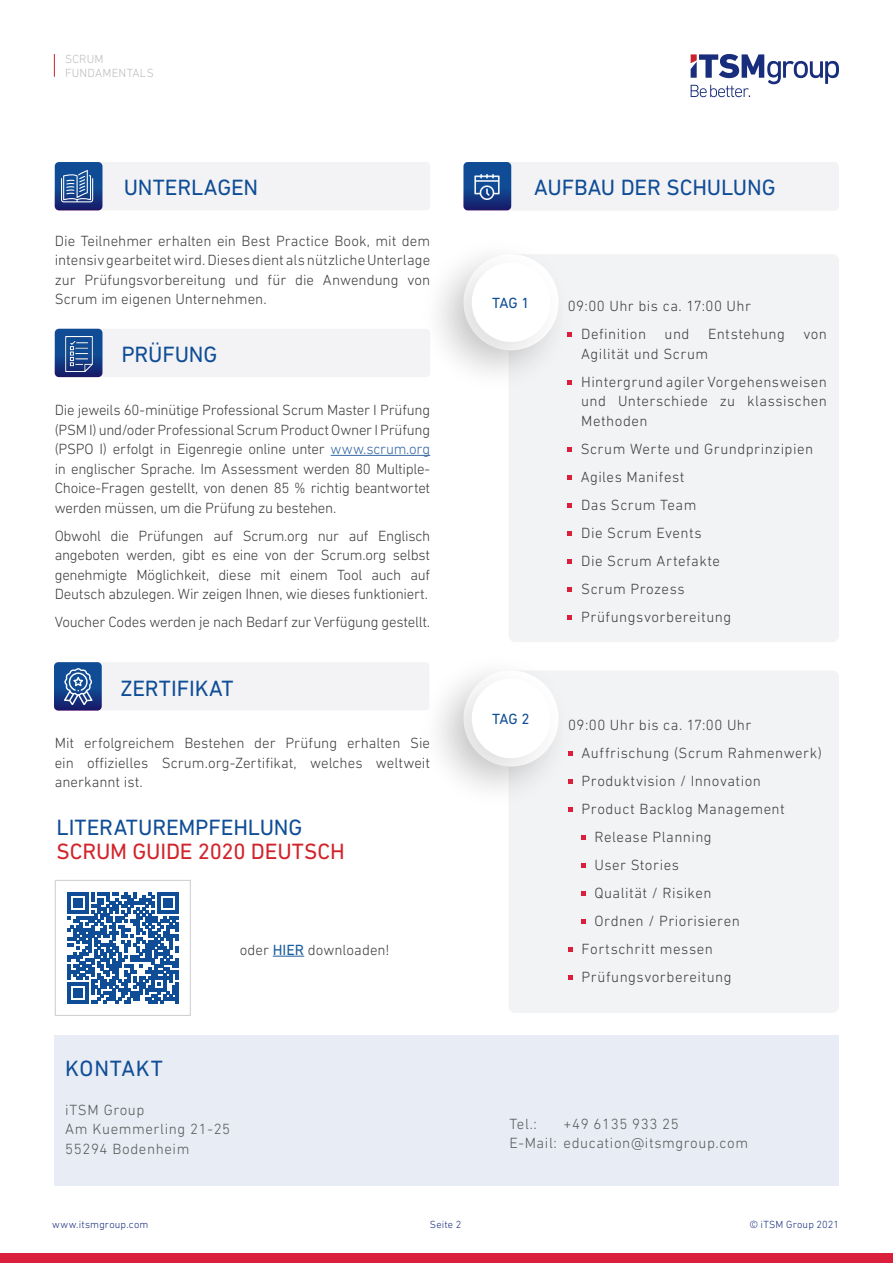
<style>
.page{position:relative;width:893px;height:1263px;background:#fff}
.page>*{position:absolute;margin:0;border:0;box-sizing:border-box;transform-origin:0 0}
.t1{font:22.5px "DIN Next LT Pro";letter-spacing:-.01em;color:#0f4d96}
.t2{font:22.5px "DIN Next LT Pro";letter-spacing:-.005em;color:#d1232a}
.t3{font:22.5px "DIN Next LT Pro";letter-spacing:.04em;color:#0f4d96}
.t4{font:300 15px/19.5px "DIN Next LT Pro";letter-spacing:.025em;color:#3e3e3f;text-align:justify}
.t5{font:300 15px "DIN Next LT Pro";letter-spacing:.04em;color:#57585a}
.t6{font:300 15px "DIN Next LT Pro";letter-spacing:-.015em;color:#3e3e3f}
.t7{font:300 15px "DIN Next LT Pro";letter-spacing:.005em;color:#3e3e3f}
.t8{font:15px "DIN Next LT Pro";letter-spacing:-.025em;color:#0f4d96}
.t9{font:300 12px "DIN Next LT Pro";letter-spacing:.015em;color:#bcbdc0}
.t10{font:300 10.5px "DIN Next LT Pro";letter-spacing:.02em;color:#182d7c}
.s1{color:#3667a4}
.s2{font-weight:400;color:#175d9e}
</style>
<div class="page">
<div style="left:0;top:1253px;width:893px;height:10px;background:#da1f3d"></div>
<div style="left:463px;top:162px;width:376px;height:49px;background:#f3f3f5;border-radius:4px"></div>
<svg style="left:463px;top:162px;width:48px;height:48px"></svg>
<div style="left:508px;top:254px;width:331px;height:388px;background:#f2f3f4;border-radius:7px"></div>
<div style="left:508px;top:670px;width:331px;height:343px;background:#f2f3f4;border-radius:7px"></div>
<div style="left:415px;top:233px;width:162px;height:163px;background:#231f20;opacity:.15"></div>
<div style="left:424px;top:242px;width:145px;height:146px;background:#231f20;opacity:.15"></div>
<div style="left:472px;top:263px;width:78px;height:79px;background:#fff;border-radius:50%"></div>
<div style="left:415px;top:649px;width:162px;height:163px;background:#231f20;opacity:.15"></div>
<div style="left:424px;top:658px;width:145px;height:146px;background:#231f20;opacity:.15"></div>
<div style="left:472px;top:679px;width:78px;height:79px;background:#fff;border-radius:50%"></div>
<svg style="left:568px;top:333px;width:4px;height:4px"></svg>
<svg style="left:568px;top:380px;width:4px;height:4px"></svg>
<svg style="left:568px;top:447px;width:4px;height:4px"></svg>
<svg style="left:568px;top:475px;width:4px;height:4px"></svg>
<svg style="left:568px;top:503px;width:4px;height:4px"></svg>
<svg style="left:568px;top:531px;width:4px;height:4px"></svg>
<svg style="left:568px;top:559px;width:4px;height:4px"></svg>
<svg style="left:568px;top:587px;width:4px;height:4px"></svg>
<svg style="left:568px;top:615px;width:4px;height:4px"></svg>
<svg style="left:568px;top:751px;width:4px;height:4px"></svg>
<svg style="left:568px;top:779px;width:5px;height:4px"></svg>
<svg style="left:568px;top:807px;width:5px;height:4px"></svg>
<svg style="left:582px;top:835px;width:4px;height:4px"></svg>
<svg style="left:582px;top:863px;width:4px;height:4px"></svg>
<svg style="left:582px;top:891px;width:4px;height:4px"></svg>
<svg style="left:582px;top:919px;width:4px;height:4px"></svg>
<svg style="left:568px;top:947px;width:4px;height:4px"></svg>
<svg style="left:568px;top:975px;width:4px;height:4px"></svg>
<img style="left:475px;top:174px;width:25px;height:25px">
<svg style="left:691px;top:54px;width:148px;height:43px"></svg>
<svg style="left:54px;top:54px;width:1px;height:23px"></svg>
<div style="left:55px;top:1035px;width:784px;height:151px;background:#e8ecf4"></div>
<svg style="left:67px;top:892px;width:111px;height:111px"></svg>
<hr style="left:175px;top:982px;width:3px;height:21px;background:#0f4d96">
<div style="left:55px;top:880px;width:136px;height:136px;border:1px solid #d1d2d4"></div>
<hr style="left:331px;top:455px;width:99px;height:1px;background:#3667a4">
<div style="left:54px;top:662px;width:375px;height:48px;background:#f3f3f5;border-radius:4px"></div>
<svg style="left:54px;top:662px;width:48px;height:48px"></svg>
<div style="left:55px;top:162px;width:375px;height:48px;background:#f3f3f5;border-radius:4px"></div>
<svg style="left:55px;top:162px;width:47px;height:48px"></svg>
<div style="left:55px;top:329px;width:375px;height:48px;background:#f3f3f5;border-radius:4px"></div>
<svg style="left:55px;top:329px;width:47px;height:48px"></svg>
<img style="left:61px;top:336px;width:35px;height:35px">
<hr style="left:273px;top:956px;width:31px;height:1px;background:#175d9e">
<p class="t9" style="left:65px;top:52px;width:40px">SCRUM</p>
<p class="t9" style="left:65px;top:66px;width:90px">FUNDAMENTALS</p>
<p class="t1" style="left:124px;top:174px;width:136px">UNTERLAGEN</p>
<p class="t4" style="left:55px;top:231px;width:377px">Die Teilnehmer erhalten ein Best Practice Book, mit dem intensiv gearbeitet wird. Dieses dient als nützliche Unterlage zur Prüfungsvorbereitung und für die Anwendung von Scrum im eigenen Unternehmen.</p>
<p class="t1" style="left:121px;top:341px;width:98px">PRÜFUNG</p>
<p class="t4" style="left:55px;top:400px;width:377px">Die jeweils 60-minütige Professional Scrum Master I Prüfung (PSM I) und/oder Professional Scrum Product Owner I Prüfung (PSPO I) erfolgt in Eigenregie online unter <span class="s1">www.scrum.org </span>in englischer Sprache. Im Assessment werden 80 Multiple-Choice-Fragen gestellt, von denen 85 % richtig beantwortet werden müssen, um die Prüfung zu bestehen.</p>
<p class="t4" style="left:55px;top:526px;width:377px">Obwohl die Prüfungen auf Scrum.org nur auf Englisch angeboten werden, gibt es eine von der Scrum.org selbst genehmigte Möglichkeit, diese mit einem Tool auch auf Deutsch abzulegen. Wir zeigen Ihnen, wie dieses funktioniert.</p>
<p class="t6" style="left:55px;top:613px;width:377px">Voucher Codes werden je nach Bedarf zur Verfügung gestellt.</p>
<p class="t1" style="left:121px;top:675px;width:114px">ZERTIFIKAT</p>
<p class="t4" style="left:55px;top:733px;width:377px">Mit erfolgreichem Bestehen der Prüfung erhalten Sie ein offizielles Scrum.org-Zertifikat, welches weltweit anerkannt ist.</p>
<p class="t1" style="left:56px;top:814px;width:247px">LITERATUREMPFEHLUNG</p>
<p class="t2" style="left:56px;top:838px;width:290px">SCRUM GUIDE 2020 DEUTSCH</p>
<p class="t7" style="left:240px;top:941px;width:151px">oder <span class="s2">HIER</span> downloaden!</p>
<p class="t3" style="left:65px;top:1055px;width:99px">KONTAKT</p>
<p class="t5" style="left:65px;top:1101px;width:81px">iTSM Group</p>
<p class="t5" style="left:65px;top:1120px;width:166px">Am Kuemmerling 21-25</p>
<p class="t5" style="left:65px;top:1140px;width:126px">55294 Bodenheim</p>
<p class="t1" style="left:534px;top:175px;width:243px">AUFBAU DER SCHULUNG</p>
<p class="t8" style="left:492px;top:294px;width:39px">TAG 1</p>
<p class="t4" style="left:568px;top:296px;width:185px">09:00 Uhr bis ca. 17:00 Uhr</p>
<p class="t4" style="left:581px;top:324px;width:247px">Definition und Entstehung von<br>Agilität und Scrum</p>
<p class="t4" style="left:581px;top:372px;width:247px">Hintergrund agiler Vorgehensweisen und Unterschiede zu klassischen Methoden</p>
<p class="t4" style="left:581px;top:439px;width:234px">Scrum Werte und Grundprinzipien</p>
<p class="t4" style="left:581px;top:467px;width:105px">Agiles Manifest</p>
<p class="t4" style="left:581px;top:495px;width:117px">Das Scrum Team</p>
<p class="t4" style="left:581px;top:523px;width:122px">Die Scrum Events</p>
<p class="t4" style="left:581px;top:551px;width:140px">Die Scrum Artefakte</p>
<p class="t4" style="left:581px;top:579px;width:105px">Scrum Prozess</p>
<p class="t4" style="left:581px;top:607px;width:152px">Prüfungsvorbereitung</p>
<p class="t8" style="left:492px;top:710px;width:39px">TAG 2</p>
<p class="t4" style="left:568px;top:715px;width:185px">09:00 Uhr bis ca. 17:00 Uhr</p>
<p class="t4" style="left:582px;top:743px;width:242px">Auffrischung (Scrum Rahmenwerk)</p>
<p class="t4" style="left:582px;top:771px;width:181px">Produktvision / Innovation</p>
<p class="t4" style="left:582px;top:799px;width:205px">Product Backlog Management</p>
<p class="t4" style="left:595px;top:827px;width:119px">Release Planning</p>
<p class="t4" style="left:595px;top:855px;width:86px">User Stories</p>
<p class="t4" style="left:595px;top:883px;width:118px">Qualität / Risiken</p>
<p class="t4" style="left:595px;top:911px;width:147px">Ordnen / Priorisieren</p>
<p class="t4" style="left:582px;top:939px;width:133px">Fortschritt messen</p>
<p class="t4" style="left:582px;top:967px;width:152px">Prüfungsvorbereitung</p>
<p class="t5" style="left:510px;top:1115px;width:29px">Tel.:</p>
<p class="t5" style="left:564px;top:1115px;width:117px">+49 6135 933 25</p>
<p class="t5" style="left:510px;top:1134px;width:240px">E-Mail: education@itsmgroup.com</p>
<p class="t10" style="left:52px;top:1218px;width:98px">www.itsmgroup.com</p>
<p class="t10" style="left:430px;top:1218px;width:33px">Seite 2</p>
<p class="t10" style="left:749px;top:1218px;width:91px">© iTSM Group 2021</p>
</div>
